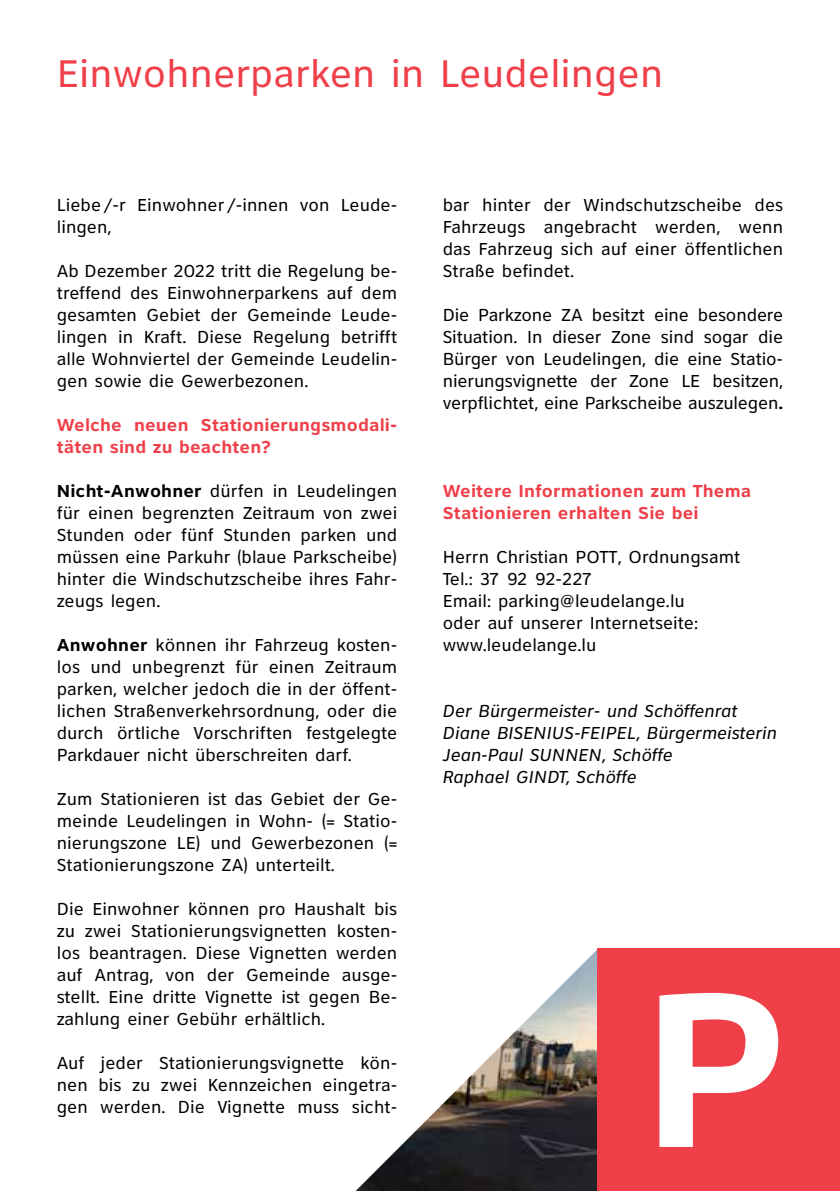
<style>
.page{position:relative;width:840px;height:1191px;background:#fff}
.page>*{position:absolute;margin:0;border:0;box-sizing:border-box;transform-origin:0 0}
.t1{font:40px "Clearview Self";color:#ef404a}
.t2{font:18px/22px "Clearview Self";color:#000;text-align:justify}
.t3{font:italic 18px/22px "Clearview Self";color:#000}
.t4{font:700 18px/22px "Clearview Self";color:#ef404a}
.s1{font-weight:700}
</style>
<div class="page">
<img style="left:355px;top:950px;width:242px;height:241px">
<div style="left:597px;top:949px;width:242px;height:242px;background:#ef404a"></div>
<svg style="left:659px;top:993px;width:118px;height:154px"></svg>
<h1 class="t1" style="left:57px;top:50px;width:608px">Einwohnerparken in Leudelingen</h1>
<p class="t2" style="left:57px;top:193px;width:342px">Liebe /-r Einwohner /-innen von Leude&shy;lingen,</p>
<p class="t2" style="left:57px;top:259px;width:342px">Ab Dezember 2022 tritt die Regelung be&shy;treffend des Einwohnerparkens auf dem gesamten Gebiet der Gemeinde Leude&shy;lingen in Kraft. Diese Regelung betrifft alle Wohnviertel der Gemeinde Leudelin&shy;gen sowie die Gewerbezonen.</p>
<p class="t4" style="left:57px;top:413px;width:342px">Welche neuen Stationierungsmodali&shy;täten sind zu beachten?</p>
<p class="t2" style="left:57px;top:479px;width:342px"><span class="s1">Nicht-Anwohner</span> dürfen in Leudelingen für einen begrenzten Zeitraum von zwei Stunden oder fünf Stunden parken und müssen eine Parkuhr (blaue Parkscheibe) hinter die Windschutzscheibe ihres Fahr&shy;zeugs legen.</p>
<p class="t2" style="left:57px;top:633px;width:342px"><span class="s1">Anwohner</span> können ihr Fahrzeug kosten&shy;los und unbegrenzt für einen Zeitraum parken, welcher jedoch die in der öffent&shy;lichen Straßenverkehrsordnung, oder die durch örtliche Vorschriften festgelegte Parkdauer nicht überschreiten darf.</p>
<p class="t2" style="left:57px;top:787px;width:342px">Zum Stationieren ist das Gebiet der Ge&shy;meinde Leudelingen in Wohn- (= Statio&shy;nierungszone LE) und Gewerbezonen (= Stationierungszone ZA) unterteilt.</p>
<p class="t2" style="left:57px;top:897px;width:342px">Die Einwohner können pro Haushalt bis zu zwei Stationierungsvignetten kosten&shy;los beantragen. Diese Vignetten werden auf Antrag, von der Gemeinde ausge&shy;stellt. Eine dritte Vignette ist gegen Be&shy;zahlung einer Gebühr erhältlich.</p>
<p class="t2" style="left:57px;top:1051px;width:342px">Auf jeder Stationierungsvignette kön&shy;nen bis zu zwei Kennzeichen eingetra&shy;gen werden. Die Vignette muss sicht-</p>
<p class="t2" style="left:442px;top:193px;width:342px">bar hinter der Windschutzscheibe des Fahrzeugs angebracht werden, wenn das Fahrzeug sich auf einer öffentlichen Straße befindet.</p>
<p class="t2" style="left:442px;top:303px;width:342px">Die Parkzone ZA besitzt eine besondere Situation. In dieser Zone sind sogar die Bürger von Leudelingen, die eine Statio&shy;nierungsvignette der Zone LE besitzen, verpflichtet, eine Parkscheibe auszulegen<span class="s1">.</span></p>
<p class="t4" style="left:442px;top:479px;width:310px">Weitere Informationen zum Thema<br>Stationieren erhalten Sie bei</p>
<p class="t2" style="left:442px;top:545px;width:299px;text-align:left">Herrn Christian POTT, Ordnungsamt<br>Tel.: 37 92 92-227<br>Email: parking@leudelange.lu<br>oder auf unserer Internetseite: www.leudelange.lu</p>
<p class="t3" style="left:442px;top:699px;width:335px">Der Bürgermeister- und Schöffenrat<br>Diane BISENIUS-FEIPEL, Bürgermeisterin<br>Jean-Paul SUNNEN, Schöffe<br>Raphael GINDT, Schöffe</p>
</div>
